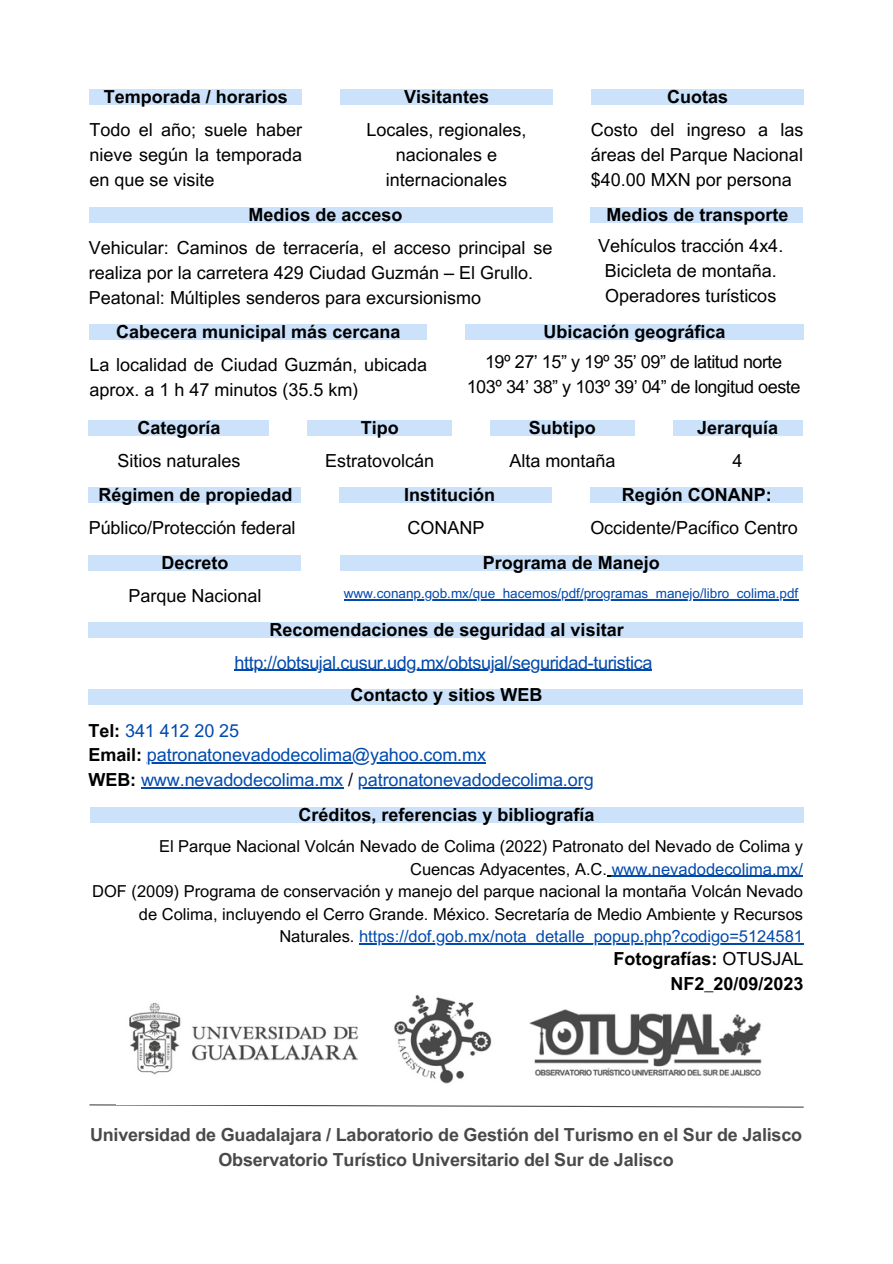
<style>
.page{position:relative;width:893px;height:1264px;background:#fff}
.page>*{position:absolute;margin:0;border:0;box-sizing:border-box;transform-origin:0 0}
.t1{font:18px/24.8px "Arial MT Pro";color:#000}
.t2{font:700 18px "Arial MT Pro";color:#000}
.t3{font:18px "Arial MT Pro";letter-spacing:-.005em;color:#004aad}
.t4{font:700 18px "Arial MT Pro";letter-spacing:-.01em;color:#494949}
.t5{font:18px "Arial MT Pro";letter-spacing:-.025em;color:#000}
.t6{font:16.5px/22.5px "Arial MT Pro";color:#000;text-align:right}
.t7{font:13.5px "Arial MT Pro";color:#004aad}
.s1{font-weight:700;color:#000}
.s2{color:#000}
.s3{color:#004aad}
.s4{font-weight:400}
</style>
<div class="page">
<div style="left:89px;top:89px;width:213px;height:16px;background:#cbe2fa"></div>
<div style="left:340px;top:89px;width:212px;height:16px;background:#cbe2fa"></div>
<div style="left:591px;top:89px;width:212px;height:16px;background:#cbe2fa"></div>
<div style="left:89px;top:207px;width:463px;height:16px;background:#cbe2fa"></div>
<div style="left:590px;top:207px;width:213px;height:16px;background:#cbe2fa"></div>
<div style="left:89px;top:324px;width:338px;height:16px;background:#cbe2fa"></div>
<div style="left:465px;top:324px;width:338px;height:16px;background:#cbe2fa"></div>
<div style="left:89px;top:487px;width:212px;height:16px;background:#cbe2fa"></div>
<div style="left:339px;top:487px;width:213px;height:16px;background:#cbe2fa"></div>
<div style="left:590px;top:487px;width:213px;height:16px;background:#cbe2fa"></div>
<div style="left:88px;top:555px;width:213px;height:16px;background:#cbe2fa"></div>
<div style="left:340px;top:555px;width:462px;height:16px;background:#cbe2fa"></div>
<hr style="left:344px;top:599px;width:454px;height:1px;background:#004aad">
<div style="left:88px;top:689px;width:714px;height:16px;background:#cbe2fa"></div>
<div style="left:90px;top:806px;width:713px;height:16px;background:#cbe2fa"></div>
<hr style="left:147px;top:762px;width:339px;height:1px;background:#004aad">
<hr style="left:141px;top:787px;width:202px;height:1px;background:#004aad">
<hr style="left:358px;top:787px;width:235px;height:1px;background:#004aad">
<hr style="left:611px;top:875px;width:192px;height:1px;background:#004aad">
<hr style="left:359px;top:943px;width:444px;height:1px;background:#004aad">
<div style="left:88px;top:419px;width:181px;height:16px;background:#cbe2fa"></div>
<div style="left:672px;top:419px;width:130px;height:16px;background:#cbe2fa"></div>
<div style="left:307px;top:419px;width:144px;height:16px;background:#cbe2fa"></div>
<div style="left:490px;top:419px;width:144px;height:16px;background:#cbe2fa"></div>
<svg style="left:89px;top:1104px;width:715px;height:4px"></svg>
<img style="left:129px;top:994px;width:633px;height:90px">
<div style="left:88px;top:621px;width:715px;height:16px;background:#cbe2fa"></div>
<hr style="left:234px;top:670px;width:418px;height:1px;background:#004aad">
<p class="t2" style="left:404px;top:90px;width:86px">Visitantes</p>
<p class="t2" style="left:667px;top:90px;width:62px">Cuotas</p>
<p class="t2" style="left:104px;top:90px;width:185px">Temporada / horarios</p>
<p class="t1" style="left:89px;top:120px;width:214px;text-align:justify">Todo el año; suele haber nieve según la temporada en que se visite</p>
<p class="t1" style="left:591px;top:120px;width:214px">Costo del ingreso a las áreas del Parque Nacional</p>
<p class="t1" style="left:366px;top:120px;width:161px;text-align:center">Locales, regionales, nacionales e</p>
<p class="t1" style="left:386px;top:169px;width:122px">internacionales</p>
<p class="t1" style="left:591px;top:169px;width:202px">$40.00 MXN por persona</p>
<p class="t2" style="left:248px;top:208px;width:155px">Medios de acceso</p>
<p class="t1" style="left:89px;top:238px;width:465px">Vehicular: Caminos de terracería, el acceso principal se realiza por la carretera 429 Ciudad Guzmán – El Grullo.</p>
<p class="t1" style="left:89px;top:287px;width:393px">Peatonal: Múltiples senderos para excursionismo</p>
<p class="t2" style="left:606px;top:208px;width:183px">Medios de transporte</p>
<p class="t1" style="left:598px;top:236px;width:186px;text-align:center">Vehículos tracción 4x4.<br>Bicicleta de montaña.</p>
<p class="t1" style="left:605px;top:285px;width:172px">Operadores turísticos</p>
<p class="t2" style="left:116px;top:324px;width:285px">Cabecera municipal más cercana</p>
<p class="t1" style="left:89px;top:354px;width:339px">La localidad de Ciudad Guzmán, ubicada aprox. a 1 h 47 minutos (35.5 km)</p>
<p class="t5" style="left:485px;top:355px;width:298px">19º 27’ 15” y 19º 35’ 09” de latitud norte</p>
<p class="t2" style="left:543px;top:324px;width:183px">Ubicación geográfica</p>
<p class="t5" style="left:466px;top:379px;width:335px">103º 34’ 38” y 103º 39’ 04” de longitud oeste</p>
<p class="t2" style="left:137px;top:420px;width:84px">Categoría</p>
<p class="t1" style="left:117px;top:450px;width:124px">Sitios naturales</p>
<p class="t2" style="left:360px;top:420px;width:39px">Tipo</p>
<p class="t1" style="left:325px;top:450px;width:110px">Estratovolcán</p>
<p class="t2" style="left:529px;top:420px;width:68px">Subtipo</p>
<p class="t1" style="left:509px;top:450px;width:107px">Alta montaña</p>
<p class="t2" style="left:697px;top:420px;width:82px">Jerarquía</p>
<p class="t1" style="left:732px;top:450px;width:11px">4</p>
<p class="t2" style="left:99px;top:488px;width:195px">Régimen de propiedad</p>
<p class="t1" style="left:89px;top:518px;width:208px">Público/Protección federal</p>
<p class="t1" style="left:407px;top:518px;width:78px">CONANP</p>
<p class="t1" style="left:590px;top:518px;width:209px">Occidente/Pacífico Centro</p>
<p class="t2" style="left:404px;top:488px;width:92px">Institución</p>
<p class="t2" style="left:622px;top:488px;width:151px">Región CONANP:</p>
<p class="t2" style="left:161px;top:556px;width:68px">Decreto</p>
<p class="t1" style="left:128px;top:585px;width:134px">Parque Nacional</p>
<p class="t7" style="left:344px;top:588px;width:456px">www.conanp.gob.mx/que_hacemos/pdf/programas_manejo/libro_colima.pdf</p>
<p class="t2" style="left:483px;top:556px;width:178px">Programa de Manejo</p>
<p class="t2" style="left:269px;top:622px;width:355px">Recomendaciones de seguridad al visitar</p>
<p class="t3" style="left:234px;top:655px;width:419px">http://obtsujal.cusur.udg.mx/obtsujal/seguridad-turistica</p>
<p class="t2" style="left:350px;top:687px;width:193px">Contacto y sitios WEB</p>
<p class="t3" style="left:88px;top:723px;width:152px"><span class="s1">Tel:</span> 341 412 20 25</p>
<p class="t3" style="left:88px;top:748px;width:399px"><span class="s1">Email:</span> patronatonevadodecolima@yahoo.com.mx</p>
<p class="t3" style="left:88px;top:773px;width:506px"><span class="s1">WEB:</span> www.nevadodecolima.mx <span class="s2">/</span> patronatonevadodecolima.org</p>
<p class="t2" style="left:298px;top:807px;width:297px">Créditos, referencias y bibliografía</p>
<p class="t6" style="left:159px;top:837px;width:645px">El Parque Nacional Volcán Nevado de Colima (2022) Patronato del Nevado de Colima y<br>Cuencas Adyacentes, A.C. <span class="s3">www.nevadodecolima.mx/</span></p>
<p class="t6" style="left:92px;top:882px;width:712px">DOF (2009) Programa de conservación y manejo del parque nacional la montaña Volcán Nevado de Colima, incluyendo el Cerro Grande. México. Secretaría de Medio Ambiente y Recursos<br>Naturales. <span class="s3">https://dof.gob.mx/nota_detalle_popup.php?codigo=5124581</span></p>
<p class="t2" style="left:613px;top:952px;width:191px">Fotografías: <span class="s4">OTUSJAL</span></p>
<p class="t2" style="left:670px;top:976px;width:134px">NF2_20/09/2023</p>
<p class="t4" style="left:90px;top:1128px;width:713px">Universidad de Guadalajara / Laboratorio de Gestión del Turismo en el Sur de Jalisco</p>
<p class="t4" style="left:218px;top:1152px;width:457px">Observatorio Turístico Universitario del Sur de Jalisco</p>
</div>
